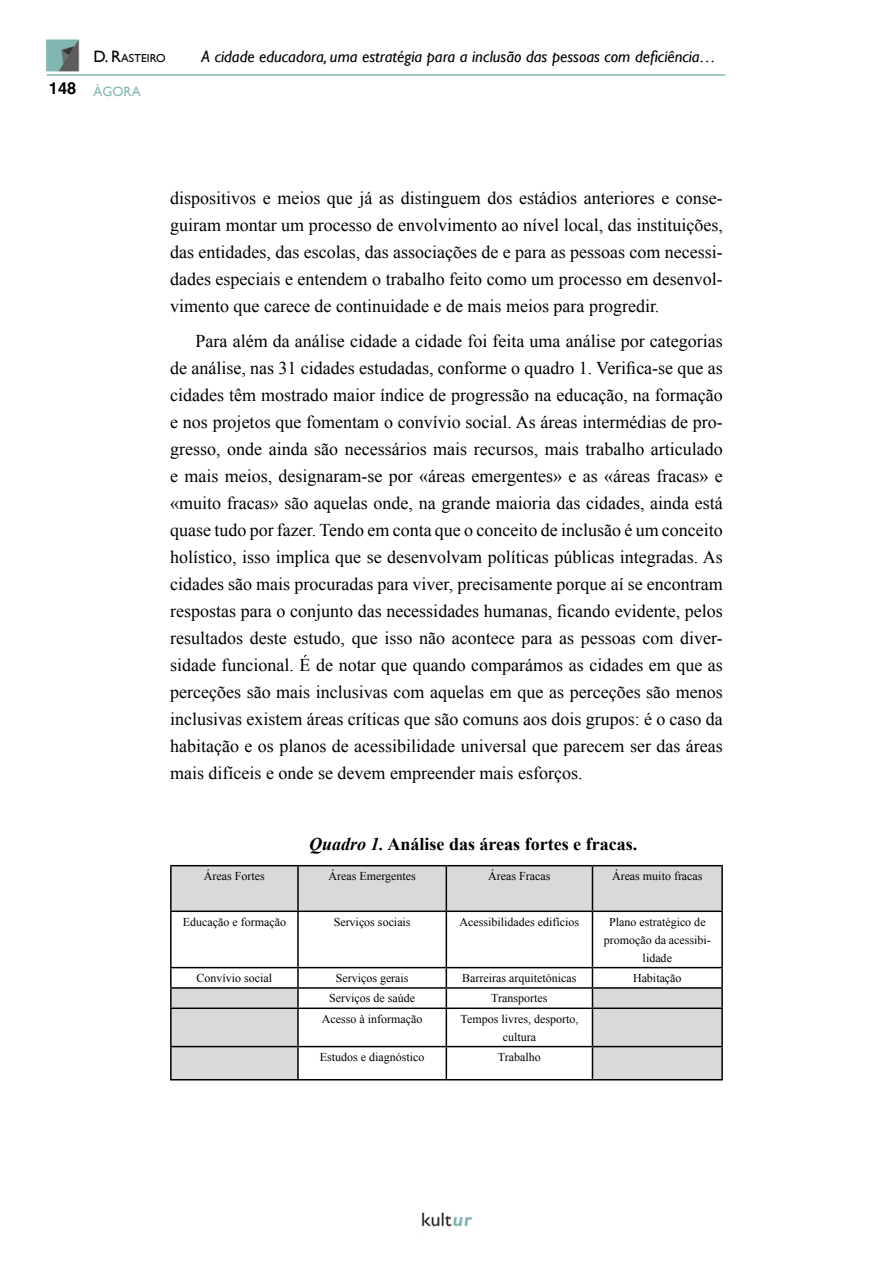
<style>
.page{position:relative;width:893px;height:1263px;background:#fff}
.page>*{position:absolute;margin:0;border:0;box-sizing:border-box;transform-origin:0 0}
.t1{font:18px/27px "Times New Roman";color:#000;text-align:justify}
.t2{font:700 18px "Times New Roman";color:#000}
.t3{font:italic 16.5px "Gill Sans";color:#000}
.t4{font:700 16.5px "Helvetica";color:#000}
.t5{font:13.5px "Gill Sans";color:#81b8b3}
.t6{font:12px/18px "Times New Roman";color:#000;text-align:center}
.t7{font:11.55px "Gill Sans";color:#000}
.s1{font-size:16.5px}
.s2{font-style:italic}
</style>
<div class="page">
<img style="left:46px;top:39px;width:34px;height:33px">
<img style="left:421px;top:1212px;width:52px;height:15px">
<hr style="left:47px;top:74px;width:678px;height:2px;background:#81b8b3">
<svg style="left:172px;top:866px;width:549px;height:213px"></svg>
<hr style="left:170px;top:865px;width:128px;height:1px;background:#000">
<hr style="left:170px;top:866px;width:2px;height:44px;background:#000">
<hr style="left:298px;top:865px;width:148px;height:1px;background:#000">
<hr style="left:297px;top:866px;width:2px;height:44px;background:#000">
<hr style="left:446px;top:865px;width:146px;height:1px;background:#000">
<hr style="left:446px;top:866px;width:1px;height:44px;background:#000">
<hr style="left:592px;top:865px;width:131px;height:1px;background:#000">
<hr style="left:592px;top:866px;width:1px;height:44px;background:#000">
<hr style="left:721px;top:866px;width:2px;height:44px;background:#000">
<hr style="left:170px;top:910px;width:128px;height:2px;background:#000">
<hr style="left:170px;top:912px;width:2px;height:55px;background:#000">
<hr style="left:298px;top:910px;width:148px;height:2px;background:#000">
<hr style="left:297px;top:912px;width:2px;height:55px;background:#000">
<hr style="left:446px;top:910px;width:146px;height:2px;background:#000">
<hr style="left:446px;top:912px;width:1px;height:55px;background:#000">
<hr style="left:592px;top:910px;width:131px;height:2px;background:#000">
<hr style="left:592px;top:912px;width:1px;height:55px;background:#000">
<hr style="left:721px;top:912px;width:2px;height:55px;background:#000">
<hr style="left:170px;top:967px;width:128px;height:1px;background:#000">
<hr style="left:298px;top:967px;width:148px;height:1px;background:#000">
<hr style="left:446px;top:967px;width:146px;height:1px;background:#000">
<hr style="left:592px;top:967px;width:131px;height:1px;background:#000">
<hr style="left:170px;top:987px;width:128px;height:2px;background:#000">
<svg style="left:170px;top:968px;width:2px;height:39px"></svg>
<hr style="left:298px;top:987px;width:148px;height:2px;background:#000">
<svg style="left:297px;top:968px;width:2px;height:39px"></svg>
<hr style="left:446px;top:987px;width:146px;height:2px;background:#000">
<svg style="left:446px;top:968px;width:1px;height:39px"></svg>
<hr style="left:592px;top:987px;width:131px;height:2px;background:#000">
<svg style="left:592px;top:968px;width:1px;height:39px"></svg>
<svg style="left:721px;top:968px;width:2px;height:39px"></svg>
<hr style="left:170px;top:1007px;width:128px;height:2px;background:#000">
<hr style="left:170px;top:1009px;width:2px;height:37px;background:#000">
<hr style="left:298px;top:1007px;width:148px;height:2px;background:#000">
<hr style="left:297px;top:1009px;width:2px;height:37px;background:#000">
<hr style="left:446px;top:1007px;width:146px;height:2px;background:#000">
<hr style="left:446px;top:1009px;width:1px;height:37px;background:#000">
<hr style="left:592px;top:1007px;width:131px;height:2px;background:#000">
<hr style="left:592px;top:1009px;width:1px;height:37px;background:#000">
<hr style="left:721px;top:1009px;width:2px;height:37px;background:#000">
<hr style="left:170px;top:1046px;width:128px;height:1px;background:#000">
<hr style="left:170px;top:1047px;width:2px;height:32px;background:#000">
<hr style="left:298px;top:1046px;width:148px;height:1px;background:#000">
<hr style="left:297px;top:1047px;width:2px;height:32px;background:#000">
<hr style="left:446px;top:1046px;width:146px;height:1px;background:#000">
<hr style="left:446px;top:1047px;width:1px;height:32px;background:#000">
<hr style="left:592px;top:1046px;width:131px;height:1px;background:#000">
<hr style="left:592px;top:1047px;width:1px;height:32px;background:#000">
<hr style="left:721px;top:1047px;width:2px;height:32px;background:#000">
<hr style="left:170px;top:1079px;width:128px;height:1px;background:#000">
<hr style="left:298px;top:1079px;width:148px;height:1px;background:#000">
<hr style="left:446px;top:1079px;width:146px;height:1px;background:#000">
<hr style="left:592px;top:1079px;width:131px;height:1px;background:#000">
<p class="t4" style="left:49px;top:75px;width:29px">148</p>
<p class="t7" style="left:94px;top:52px;width:74px"><span class="s1">D. R</span>ASTEIRO</p>
<p class="t3" style="left:202px;top:47px;width:516px">A cidade educadora, uma estratégia para a inclusão das pessoas com deficiência…</p>
<p class="t5" style="left:94px;top:83px;width:49px">ÀGORA</p>
<p class="t1" style="left:170px;top:184px;width:554px">dispositivos e meios que já as distinguem dos estádios anteriores e conse&shy;guiram montar um processo de envolvimento ao nível local, das instituições, das entidades, das escolas, das associações de e para as pessoas com necessi&shy;dades especiais e entendem o trabalho feito como um processo em desenvol&shy;vimento que carece de continuidade e de mais meios para progredir.</p>
<p class="t1" style="left:170px;top:328px;width:554px;text-indent:26px">Para além da análise cidade a cidade foi feita uma análise por categorias de análise, nas 31 cidades estudadas, conforme o quadro 1. Verifica-se que as cidades têm mostrado maior índice de progressão na educação, na formação e nos projetos que fomentam o convívio social. As áreas intermédias de pro&shy;gresso, onde ainda são necessários mais recursos, mais trabalho articulado e mais meios, designaram-se por «áreas emergentes» e as «áreas fracas» e «muito fracas» são aquelas onde, na grande maioria das cidades, ainda está quase tudo por fazer. Tendo em conta que o conceito de inclusão é um conceito holístico, isso implica que se desenvolvam políticas públicas integradas. As cidades são mais procuradas para viver, precisamente porque aí se encontram respostas para o conjunto das necessidades humanas, ficando evidente, pelos resultados deste estudo, que isso não acontece para as pessoas com diver&shy;sidade funcional. É de notar que quando comparámos as cidades em que as perceções são mais inclusivas com aquelas em que as perceções são menos inclusivas existem áreas críticas que são comuns aos dois grupos: é o caso da habitação e os planos de acessibilidade universal que parecem ser das áreas mais difíceis e onde se devem empreender mais esforços.</p>
<p class="t2" style="left:309px;top:832px;width:330px"><span class="s2">Quadro 1.</span> Análise das áreas fortes e fracas.</p>
<p class="t6" style="left:204px;top:867px;width:62px">Áreas Fortes</p>
<p class="t6" style="left:328px;top:867px;width:89px">Áreas Emergentes</p>
<p class="t6" style="left:488px;top:867px;width:64px">Áreas Fracas</p>
<p class="t6" style="left:612px;top:867px;width:92px">Áreas muito fracas</p>
<p class="t6" style="left:183px;top:912px;width:105px">Educação e formação</p>
<p class="t6" style="left:334px;top:912px;width:78px">Serviços sociais</p>
<p class="t6" style="left:460px;top:912px;width:121px">Acessibilidades edifícios</p>
<p class="t6" style="left:604px;top:912px;width:109px">Plano estratégico de promoção da acessibi&shy;lidade</p>
<p class="t6" style="left:197px;top:969px;width:77px">Convívio social</p>
<p class="t6" style="left:336px;top:969px;width:74px">Serviços gerais</p>
<p class="t6" style="left:462px;top:969px;width:116px">Barreiras arquitetónicas</p>
<p class="t6" style="left:633px;top:969px;width:50px">Habitação</p>
<p class="t6" style="left:329px;top:989px;width:87px">Serviços de saúde</p>
<p class="t6" style="left:491px;top:989px;width:58px">Transportes</p>
<p class="t6" style="left:322px;top:1009px;width:102px">Acesso à informação</p>
<p class="t6" style="left:460px;top:1009px;width:119px">Tempos livres, desporto, cultura</p>
<p class="t6" style="left:320px;top:1048px;width:106px">Estudos e diagnóstico</p>
<p class="t6" style="left:498px;top:1048px;width:44px">Trabalho</p>
</div>
